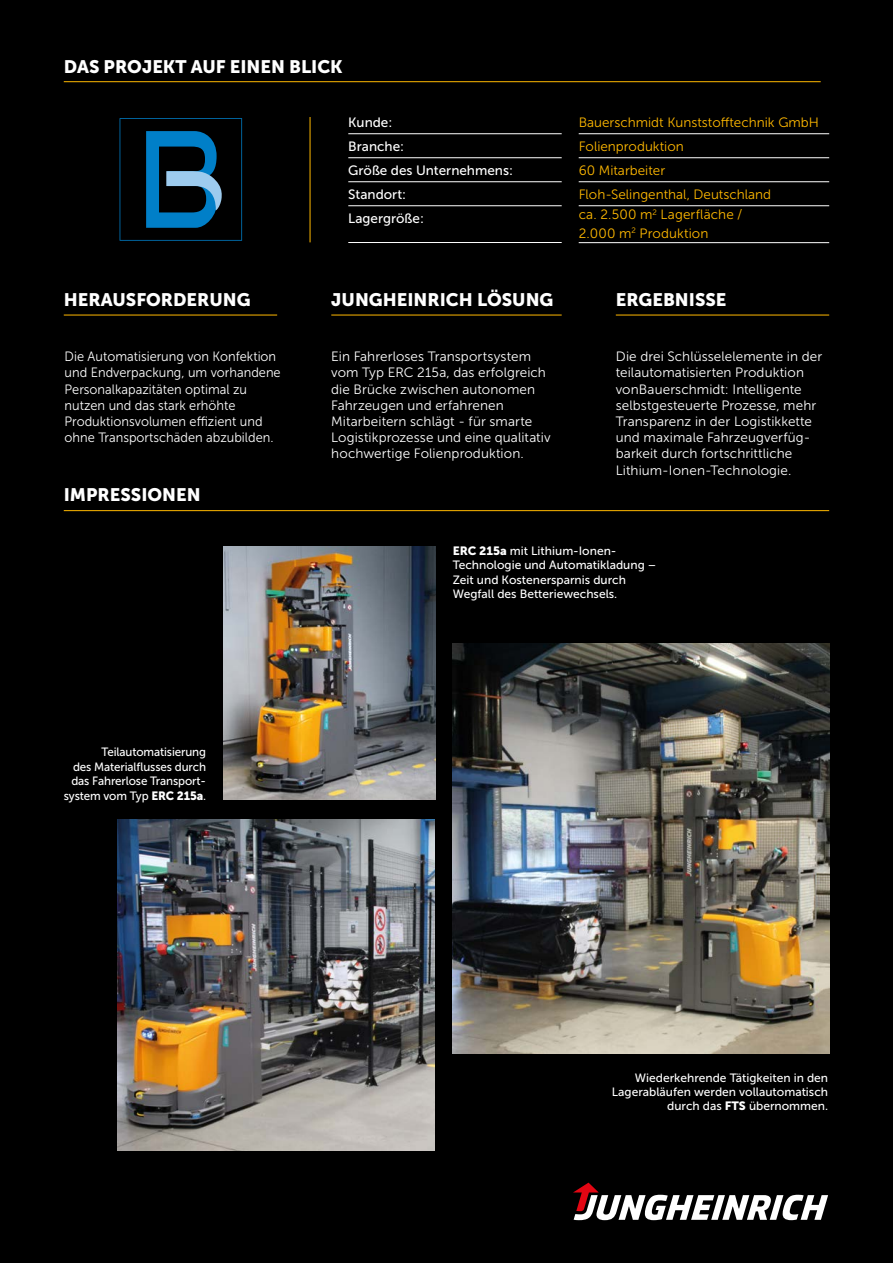
<style>
.page{position:relative;width:893px;height:1263px;background:#000}
.page>*{position:absolute;margin:0;border:0;box-sizing:border-box;transform-origin:0 0}
.t1{font:18px "Museo JH Sans 900";color:#fff}
.t2{font:13.5px/16.2px "Museo JH Sans 300";letter-spacing:.005em;color:#fff}
.t3{font:13.5px/16.2px "Museo JH Sans 300";letter-spacing:.005em;color:#fff;scale:.95 1}
.t4{font:13.5px/24px "Museo JH Sans 300";color:#ffb900}
.t5{font:13.5px/24px "Museo JH Sans 500";color:#fff}
.t6{font:12px/14.4px "Museo JH Sans 500";color:#fff;text-align:right}
.s1{font-family:"Museo JH Sans 900"}
</style>
<div class="page">
<hr style="left:348px;top:133px;width:214px;height:1px;background:#fff">
<hr style="left:348px;top:157px;width:214px;height:1px;background:#fff">
<hr style="left:348px;top:181px;width:214px;height:1px;background:#fff">
<hr style="left:348px;top:205px;width:214px;height:1px;background:#fff">
<hr style="left:348px;top:242px;width:214px;height:1px;background:#fff">
<hr style="left:579px;top:133px;width:250px;height:1px;background:#fff">
<hr style="left:579px;top:157px;width:250px;height:1px;background:#fff">
<hr style="left:579px;top:181px;width:250px;height:1px;background:#fff">
<hr style="left:579px;top:205px;width:250px;height:1px;background:#fff">
<hr style="left:579px;top:242px;width:250px;height:1px;background:#fff">
<svg style="left:120px;top:118px;width:122px;height:123px"></svg>
<hr style="left:64px;top:510px;width:765px;height:1px;background:#ffb900">
<hr style="left:64px;top:81px;width:757px;height:1px;background:#ffb900">
<hr style="left:310px;top:117px;width:1px;height:125px;background:#ffb900">
<hr style="left:64px;top:315px;width:213px;height:1px;background:#ffb900">
<img style="left:223px;top:546px;width:213px;height:254px">
<img style="left:453px;top:643px;width:376px;height:410px">
<img style="left:118px;top:819px;width:316px;height:332px">
<hr style="left:331px;top:315px;width:231px;height:1px;background:#ffb900">
<hr style="left:616px;top:315px;width:213px;height:1px;background:#ffb900">
<svg style="left:573px;top:1182px;width:255px;height:38px"></svg>
<h1 class="t1" style="left:64px;top:57px;width:280px">DAS PROJEKT AUF EINEN BLICK</h1>
<p class="t5" style="left:348px;top:111px;width:166px">Kunde:<br>Branche:<br>Größe des Unternehmens:<br>Standort:<br>Lagergröße:</p>
<p class="t4" style="left:579px;top:111px;width:242px">Bauerschmidt Kunststofftechnik GmbH<br>Folienproduktion<br>60 Mitarbeiter<br>Floh-Selingenthal, Deutschland</p>
<p class="t4" style="left:579px;top:205px;width:165px;line-height:18.5px">ca. 2.500 m<sup>2</sup> Lagerfläche /<br>2.000 m<sup>2</sup> Produktion</p>
<h1 class="t1" style="left:64px;top:289px;width:188px">HERAUSFORDERUNG</h1>
<h1 class="t1" style="left:331px;top:289px;width:224px">JUNGHEINRICH LÖSUNG</h1>
<p class="t3" style="left:65px;top:348px;width:229px">Die Automatisierung von Konfektion und Endverpackung, um vorhandene Personalkapazitäten optimal zu nutzen und das stark erhöhte Produktionsvolumen effizient und ohne Transportschäden abzubilden.</p>
<h1 class="t1" style="left:64px;top:484px;width:138px">IMPRESSIONEN</h1>
<p class="t2" style="left:331px;top:348px;width:221px">Ein Fahrerloses Transportsystem vom Typ ERC 215a, das erfolgreich die Brücke zwischen autonomen Fahrzeugen und erfahrenen Mitarbeitern schlägt - für smarte Logistikprozesse und eine qualitativ hochwertige Folienproduktion.</p>
<h1 class="t1" style="left:616px;top:289px;width:112px">ERGEBNISSE</h1>
<p class="t2" style="left:616px;top:348px;width:208px">Die drei Schlüsselelemente in der teilautomatisierten Produktion vonBauerschmidt: Intelligente selbstgesteuerte Prozesse, mehr Transparenz in der Logistikkette und maximale Fahrzeugverfüg&shy;barkeit durch fortschrittliche Lithium-Ionen-Technologie.</p>
<p class="t6" style="left:64px;top:745px;width:144px">Teilautomatisierung<br>des Materialflusses durch das Fahrerlose Transport&shy;system vom Typ <span class="s1">ERC 215a</span>.</p>
<p class="t6" style="left:453px;top:544px;width:205px;text-align:left"><span class="s1">ERC 215a</span> mit Lithium-Ionen-<br>Technologie und Automatikladung –<br>Zeit und Kostenersparnis durch<br>Wegfall des Betteriewechsels.</p>
<p class="t6" style="left:612px;top:1070px;width:218px">Wiederkehrende Tätigkeiten in den<br>Lagerabläufen werden vollautomatisch durch das <span class="s1">FTS</span> übernommen.</p>
</div>
